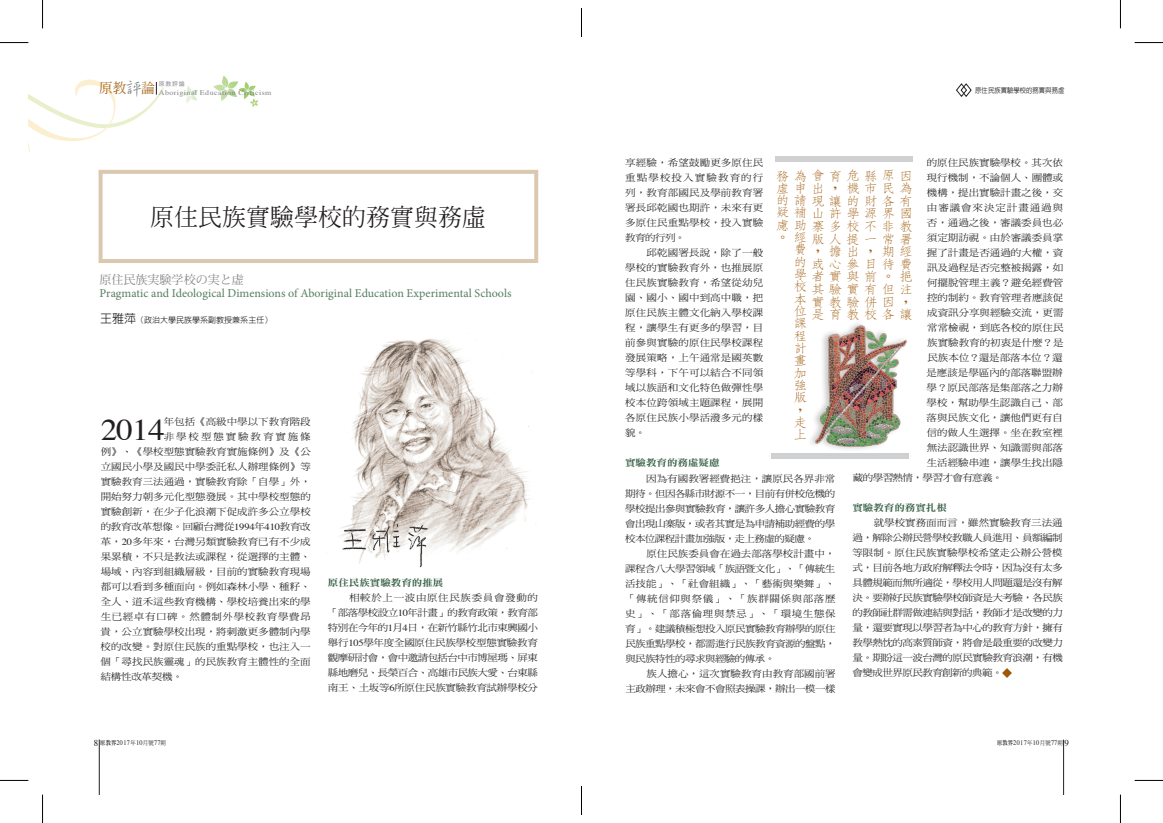
<style>
.page{position:relative;width:1163px;height:823px;background:#fff}
.page>*{position:absolute;margin:0;border:0;box-sizing:border-box;transform-origin:0 0}
.t1{font:29.8px "Times";color:#231f20;scale:1.11 1}
.t2{font:500 24px "AR Ming B5";color:#231f20}
.t3{font:300 12.6px/12.3px "AR Fang Song B5 HK";color:#9e5807;scale:1.11 1}
.t4{font:12px "Minion Pro";color:#577d61}
.t5{font:12px "Koz Min Pro";color:#808285}
.t6{font:9.4px/15px "DF Ming Std W5";color:#231f20;text-align:justify;scale:1.11 1}
.t7{font:9.4px/15px "DF Ming Std W5";letter-spacing:-.05em;color:#231f20;text-align:right;scale:1.11 1}
.t8{font:9.4px "DF Ming Std W9";color:#365f45;scale:1.11 1}
.t9{font:9.4px "DF Ming Std W5";letter-spacing:-.02em;color:#231f20;scale:1.11 1}
.t10{font:9.4px "DF Ming Std W5";letter-spacing:.055em;color:#231f20;scale:1.11 1}
.t11{font:9.4px "DF Ming Std W5";letter-spacing:.18em;color:#231f20;scale:1.11 1}
.t12{font:9.4px "DF Ming Std W5";letter-spacing:.09em;color:#231f20;scale:1.11 1}
.t13{font:9.4px "DF Ming Std W5";letter-spacing:-.025em;color:#231f20;scale:1.11 1}
.t14{font:500 8px "AR Hei B5";color:#231f20}
.t15{font:7.2px "Times";letter-spacing:.05em;color:#808285;scale:1.11 1}
.t16{font:500 7.1px "AR Hei B5";color:#231f20;scale:.9 1}
.t17{font:7px "Times";letter-spacing:.05em;color:#231f20;scale:.9 1}
.t18{font:6px "Heisei Kaku Go Std W3";color:#808285}
.s1{font-family:"AR Xing Shu B5";font-weight:500;font-size:18.5px}
.s2{font-size:12px}
.s3{font-family:"Times"}
.s4{font-size:9px}
.s5{font-family:"AR Ming B5";font-weight:800;font-size:6px}
.s6{font-family:"DF Ming Std W5";font-size:6px}
</style>
<div class="page">
<svg style="left:213px;top:75px;width:45px;height:32px"></svg>
<svg style="left:181px;top:86px;width:17px;height:17px"></svg>
<hr style="left:99px;top:739px;width:1px;height:55px;background:#231f20">
<hr style="left:1063px;top:739px;width:1px;height:55px;background:#231f20">
<svg style="left:28px;top:79px;width:136px;height:72px"></svg>
<img style="left:340px;top:339px;width:192px;height:229px">
<svg style="left:1002px;top:668px;width:9px;height:9px"></svg>
<div style="left:99px;top:170px;width:439px;height:93px;border:4px solid #dac9af"></div>
<svg style="left:956px;top:83px;width:16px;height:14px"></svg>
<div style="left:775px;top:156px;width:137px;height:6px;background:#cfd0d2"></div>
<div style="left:771px;top:452px;width:137px;height:6px;background:#cfd0d2"></div>
<div style="left:807px;top:320px;width:101px;height:133px;background:#fff"></div>
<img style="left:812px;top:323px;width:95px;height:126px">
<svg style="left:0;top:42px;width:28px;height:1px"></svg>
<svg style="left:1134px;top:42px;width:28px;height:1px"></svg>
<svg style="left:0;top:779px;width:28px;height:1px"></svg>
<svg style="left:1135px;top:779px;width:27px;height:1px"></svg>
<svg style="left:42px;top:0;width:1px;height:28px"></svg>
<svg style="left:42px;top:794px;width:1px;height:28px"></svg>
<svg style="left:1119px;top:0;width:2px;height:28px"></svg>
<svg style="left:1119px;top:794px;width:2px;height:28px"></svg>
<svg style="left:581px;top:8px;width:1px;height:29px"></svg>
<svg style="left:581px;top:786px;width:1px;height:28px"></svg>
<p class="t15" style="left:99px;top:85px;width:157px"><sup>原教</sup><span class="s1">評</span><sup>論</sup> Aboriginal Education Criticism</p>
<p class="t18" style="left:159px;top:80px;width:27px">原教評論</p>
<h2 class="t2" style="left:150px;top:204px;width:337px">原住民族實驗學校的務實與務虛</h2>
<p class="t5" style="left:100px;top:270px;width:146px">原住民族実験学校の実と虚</p>
<p class="t4" style="left:100px;top:285px;width:413px">Pragmatic and Ideological Dimensions of Aboriginal Education Experimental Schools</p>
<p class="t14" style="left:100px;top:316px;width:174px"><span class="s2">王雅萍</span>（政治大學民族學系副教授兼系主任）</p>
<h1 class="t1" style="left:101px;top:402px;width:59px">2014</h1>
<p class="t6" style="left:164px;top:413px;width:134px">年包括《高級中學以下教育階段</p>
<p class="t11" style="left:164px;top:431px;width:134px">非學校型態實驗教育實施條</p>
<p class="t6" style="left:101px;top:443px;width:191px">例》、《學校型態實驗教育實施條例》及《公</p>
<p class="t6" style="left:101px;top:458px;width:191px">立國民小學及國民中學委託私人辦理條例》等</p>
<p class="t6" style="left:101px;top:473px;width:191px">實驗教育三法通過，實驗教育除「自學」外，</p>
<p class="t6" style="left:101px;top:488px;width:191px">開始努力朝多元化型態發展。其中學校型態的</p>
<p class="t6" style="left:101px;top:503px;width:191px">實驗創新，在少子化浪潮下促成許多公立學校</p>
<p class="t9" style="left:101px;top:521px;width:191px">的教育改革想像。回顧台灣從<span class="s3">1994</span>年<span class="s3">410</span>教育改</p>
<p class="t6" style="left:101px;top:533px;width:191px">革，<span class="s3">20</span>多年來，台灣另類實驗教育已有不少成</p>
<p class="t6" style="left:101px;top:548px;width:191px">果累積，不只是教法或課程，從選擇的主體、</p>
<p class="t6" style="left:101px;top:563px;width:191px">場域、內容到組織層級，目前的實驗教育現場</p>
<p class="t6" style="left:101px;top:578px;width:191px">都可以看到多種面向。例如森林小學、種籽、</p>
<p class="t6" style="left:101px;top:593px;width:191px">全人、道禾這些教育機構、學校培養出來的學</p>
<p class="t10" style="left:101px;top:611px;width:191px">生已經卓有口碑。然體制外學校教育學費昂</p>
<p class="t6" style="left:101px;top:623px;width:191px">貴，公立實驗學校出現，將刺激更多體制內學</p>
<p class="t6" style="left:101px;top:638px;width:191px">校的改變。對原住民族的重點學校，也注入一</p>
<p class="t6" style="left:101px;top:653px;width:191px">個「尋找民族靈魂」的民族教育主體性的全面</p>
<p class="t13" style="left:101px;top:671px;width:76px">結構性改革契機。</p>
<p class="t8" style="left:328px;top:577px;width:106px">原住民族實驗教育的推展</p>
<p class="t6" style="left:328px;top:589px;width:191px;text-indent:21px">相較於上一波由原住民族委員會發動的「部落學校設立<span class="s3">10</span>年計畫」的教育政策，教育部特別在今年的<span class="s3">1</span>月<span class="s3">4</span>日，在新竹縣竹北市東興國小舉行<span class="s3">105</span>學年度全國原住民族學校型態實驗教育觀摩研討會，會中邀請包括台中市博屋瑪、屏東縣地磨兒、長榮百合、高雄市民族大愛、台東縣南王、土坂等<span class="s3">6</span>所原住民族實驗教育試辦學校分</p>
<p class="t16" style="left:975px;top:87px;width:100px">原住民族實驗學校的務實與務虛</p>
<p class="t6" style="left:625px;top:155px;width:126px">享經驗，希望鼓勵更多原住民重點學校投入實驗教育的行列，教育部國民及學前教育署署長邱乾國也期許，未來有更多原住民重點學校，投入實驗教育的行列。</p>
<p class="t6" style="left:625px;top:245px;width:126px;text-indent:21px">邱乾國署長說，除了一般學校的實驗教育外，也推展原住民族實驗教育，希望從幼兒園、國小、國中到高中職，把原住民族主體文化納入學校課程，讓學生有更多的學習，目前參與實驗的原住民學校課程發展策略，上午通常是國英數等學科，下午可以結合不同領域以族語和文化特色做彈性學校本位跨領域主題課程，展開各原住民族小學活潑多元的樣貌。</p>
<p class="t8" style="left:625px;top:457px;width:87px">實驗教育的務虛疑慮</p>
<p class="t6" style="left:625px;top:471px;width:191px;text-indent:21px">因為有國教署經費挹注，讓原民各界非常期待。但因各縣市財源不一，目前有併校危機的學校提出參與實驗教育，讓許多人擔心實驗教育會出現山寨版，或者其實是為申請補助經費的學校本位課程計畫加強版，走上務虛的疑慮。</p>
<p class="t6" style="left:625px;top:546px;width:191px;text-indent:21px">原住民族委員會在過去部落學校計畫中，課程含八大學習領域「族語暨文化」、「傳統生活技能」、「社會組織」、「藝術與樂舞」、「傳統信仰與祭儀」、「族群關係與部落歷史」、「部落倫理與禁忌」、「環境生態保育」。建議積極想投入原民實驗教育辦學的原住民族重點學校，都需進行民族教育資源的盤點，與民族特性的尋求與經驗的傳承。</p>
<p class="t7" style="left:625px;top:666px;width:191px">族人擔心，這次實驗教育由教育部國前署<br>主政辦理，未來會不會照表操課，辦出一模一樣</p>
<p class="t6" style="left:926px;top:155px;width:124px">的原住民族實驗學校。其次依</p>
<p class="t6" style="left:926px;top:170px;width:124px">現行機制，不論個人、團體或</p>
<p class="t6" style="left:926px;top:185px;width:124px">機構，提出實驗計畫之後，交</p>
<p class="t12" style="left:926px;top:202px;width:124px">由審議會來決定計畫通過與</p>
<p class="t6" style="left:926px;top:215px;width:124px">否，通過之後，審議委員也必</p>
<p class="t6" style="left:926px;top:230px;width:124px">須定期訪視。由於審議委員掌</p>
<p class="t6" style="left:926px;top:245px;width:124px">握了計畫是否通過的大權，資</p>
<p class="t6" style="left:926px;top:260px;width:124px">訊及過程是否完整被揭露，如</p>
<p class="t6" style="left:926px;top:275px;width:124px">何擺脫管理主義？避免經費管</p>
<p class="t6" style="left:927px;top:290px;width:124px">控的制約。教育管理者應該促</p>
<p class="t6" style="left:927px;top:305px;width:124px">成資訊分享與經驗交流，更需</p>
<p class="t6" style="left:927px;top:320px;width:124px">常常檢視，到底各校的原住民</p>
<p class="t6" style="left:927px;top:335px;width:124px">族實驗教育的初衷是什麼？是</p>
<p class="t6" style="left:927px;top:350px;width:123px">民族本位？還是部落本位？還</p>
<p class="t6" style="left:926px;top:365px;width:124px">是應該是學區內的部落聯盟辦</p>
<p class="t6" style="left:926px;top:380px;width:124px">學？原民部落是集部落之力辦</p>
<p class="t6" style="left:926px;top:395px;width:124px">學校，幫助學生認識自己、部</p>
<p class="t6" style="left:926px;top:410px;width:124px">落與民族文化，讓他們更有自</p>
<p class="t6" style="left:926px;top:425px;width:124px">信的做人生選擇。坐在教室裡</p>
<p class="t6" style="left:926px;top:440px;width:124px">無法認識世界、知識需與部落</p>
<p class="t6" style="left:926px;top:455px;width:124px">生活經驗串連，讓學生找出隱</p>
<p class="t7" style="left:852px;top:470px;width:137px">藏的學習熱情，學習才會有意義。</p>
<p class="t8" style="left:852px;top:502px;width:87px">實驗教育的務實扎根</p>
<p class="t6" style="left:852px;top:515px;width:191px;text-indent:21px">就學校實務面而言，雖然實驗教育三法通過，解除公辦民營學校教職人員進用、員額編制等限制。原住民族實驗學校希望走公辦公營模式，目前各地方政府解釋法令時，因為沒有太多具體規範而無所適從，學校用人問題還是沒有解決。要辦好民族實驗學校師資是大考驗，各民族的教師社群需做連結與對話，教師才是改變的力量，還要實現以學習者為中心的教育方針，擁有教學熱忱的高素質師資，將會是最重要的改變力量。期盼這一波台灣的原民實驗教育浪潮，有機會變成世界原民教育創新的典範。</p>
<h3 class="t3" style="left:775px;top:169px;width:107px">務為會育危縣原虛申<br>的<br>疑補山<br>慮助<br>。</h3>
<h3 class="t3" style="left:898px;top:169px;width:13px;line-height:12.6px">因為</h3>
<h3 class="t3" style="left:898px;top:213px;width:13px;line-height:25.2px;text-align:justify">教經挹，</h3>
<h3 class="t3" style="left:846px;top:182px;width:44px">機市民</h3>
<h3 class="t3" style="left:846px;top:220px;width:28px">校不</h3>
<h3 class="t3" style="left:810px;top:182px;width:12px">出</h3>
<h3 class="t3" style="left:810px;top:220px;width:92px;line-height:12.6px">寨多<br>版人提一常署，<br>或心參目<br>者實與前。<br>其驗實有但注實教驗併因<br>是育教校各讓</h3>
<h3 class="t3" style="left:828px;top:176px;width:76px;line-height:25.2px">，<br>許學源界國</h3>
<h3 class="t3" style="left:828px;top:245px;width:27px">擔出</h3>
<h3 class="t3" style="left:793px;top:195px;width:60px">請現讓的</h3>
<h3 class="t3" style="left:793px;top:231px;width:13px">經費的學校本位課程計畫加強版，走上</h3>
<h3 class="t3" style="left:863px;top:195px;width:44px">財各有</h3>
<h3 class="t3" style="left:881px;top:213px;width:12px;line-height:25.2px">非期</h3>
<h3 class="t3" style="left:881px;top:257px;width:28px">待費</h3>
<h3 class="t3" style="left:863px;top:245px;width:9px">，</h3>
<p class="t17" style="left:94px;top:735px;width:82px"><span class="s4">8</span> <span class="s5">原教界</span>2017<span class="s6">年</span>10<span class="s6">月號</span>77<span class="s6">期</span></p>
<p class="t17" style="left:996px;top:735px;width:81px"><span class="s5">原教界</span>2017<span class="s6">年</span>10<span class="s6">月號</span>77<span class="s6">期</span> <span class="s4">9</span></p>
</div>
